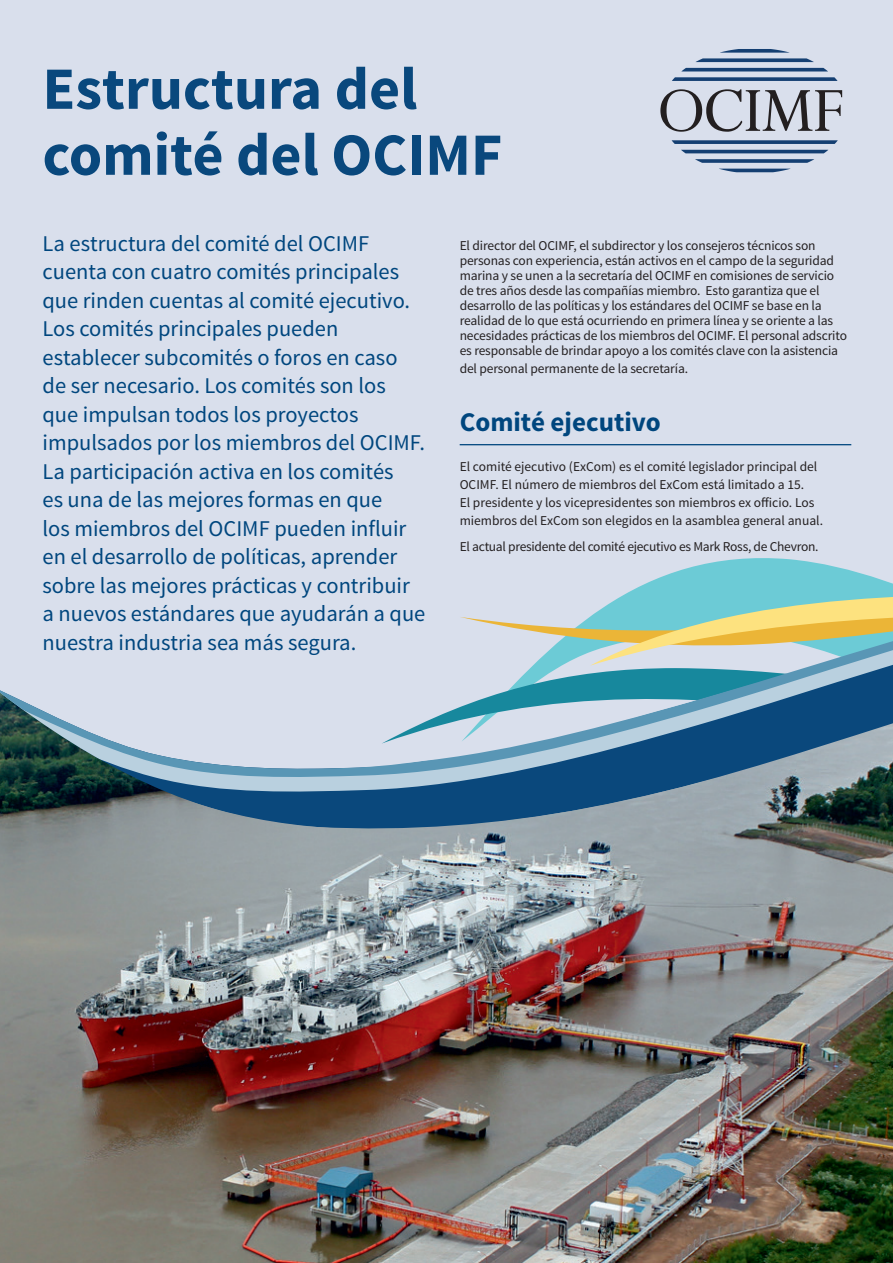
<style>
.page{position:relative;width:893px;height:1263px;background:#d9dfec}
.page>*{position:absolute;margin:0;border:0;box-sizing:border-box;transform-origin:0 0}
.t1{font:700 60px/66px "Source Sans Pro";color:#09487d}
.t2{font:700 27px "Source Sans Pro";color:#00467e}
.t3{font:22.5px/28.5px "Source Sans Pro";color:#00467e}
.t4{font:13.5px/15px "Source Sans Pro";letter-spacing:-.01em;color:#231f20}
</style>
<div class="page">
<hr style="left:460px;top:444px;width:391px;height:1px;background:#00467e">
<img style="left:0;top:832px;width:893px;height:431px">
<img style="left:461px;top:832px;width:432px;height:67px">
<svg style="left:461px;top:558px;width:432px;height:83px"></svg>
<svg style="left:0;top:809px;width:893px;height:23px;background:#637987"></svg>
<svg style="left:0;top:787px;width:893px;height:22px;background:#335973"></svg>
<svg style="left:0;top:641px;width:893px;height:146px"></svg>
<svg style="left:672px;top:140px;width:166px;height:4px"></svg>
<svg style="left:672px;top:77px;width:165px;height:4px"></svg>
<svg style="left:682px;top:68px;width:146px;height:3px"></svg>
<svg style="left:681px;top:150px;width:147px;height:13px"></svg>
<svg style="left:720px;top:169px;width:70px;height:3px"></svg>
<svg style="left:696px;top:49px;width:118px;height:13px"></svg>
<svg style="left:660px;top:89px;width:182px;height:43px"></svg>
<h1 class="t1" style="left:43px;top:58px;width:461px">Estructura del comité del OCIMF</h1>
<p class="t3" style="left:43px;top:229px;width:384px">La estructura del comité del OCIMF cuenta con cuatro comités principales que rinden cuentas al comité ejecutivo.<br>Los comités principales pueden establecer subcomités o foros en caso de ser necesario. Los comités son los que impulsan todos los proyectos impulsados por los miembros del OCIMF.<br>La participación activa en los comités<br>es una de las mejores formas en que<br>los miembros del OCIMF pueden influir en el desarrollo de políticas, aprender sobre las mejores prácticas y contribuir a nuevos estándares que ayudarán a que nuestra industria sea más segura.</p>
<p class="t4" style="left:460px;top:238px;width:389px">El director del OCIMF, el subdirector y los consejeros técnicos son personas con experiencia, están activos en el campo de la seguridad marina y se unen a la secretaría del OCIMF en comisiones de servicio de tres años desde las compañías miembro. Esto garantiza que el desarrollo de las políticas y los estándares del OCIMF se base en la realidad de lo que está ocurriendo en primera línea y se oriente a las necesidades prácticas de los miembros del OCIMF. El personal adscrito es responsable de brindar apoyo a los comités clave con la asistencia</p>
<p class="t4" style="left:460px;top:361px;width:230px">del personal permanente de la secretaría.</p>
<h2 class="t2" style="left:460px;top:405px;width:203px">Comité ejecutivo</h2>
<p class="t4" style="left:460px;top:457px;width:365px;line-height:18px">El comité ejecutivo (ExCom) es el comité legislador principal del OCIMF. El número de miembros del ExCom está limitado a 15.<br>El presidente y los vicepresidentes son miembros ex officio. Los miembros del ExCom son elegidos en la asamblea general anual.</p>
<p class="t4" style="left:460px;top:539px;width:360px">El actual presidente del comité ejecutivo es Mark Ross, de Chevron.</p>
</div>
